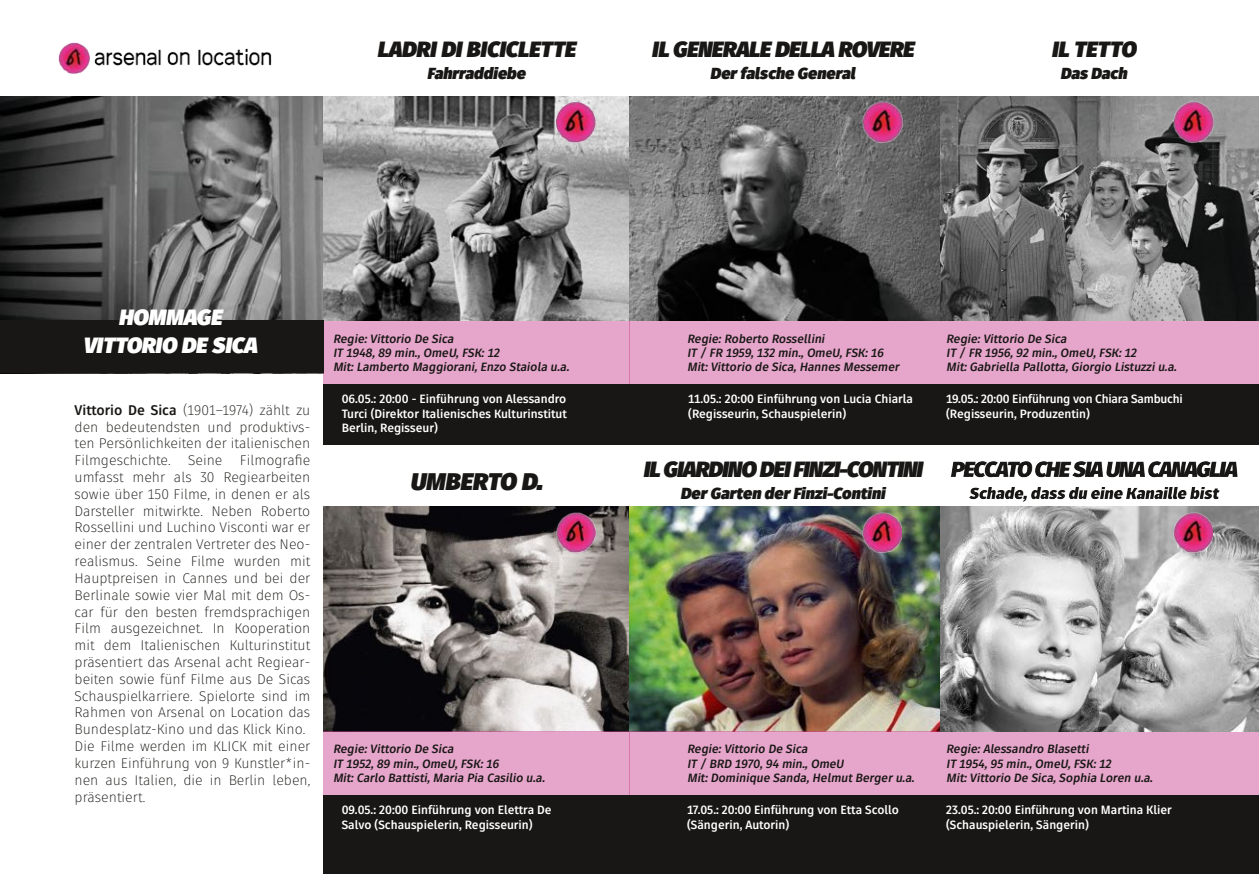
<style>
.page{position:relative;width:1259px;height:874px;background:#fff}
.page>*{position:absolute;margin:0;border:0;box-sizing:border-box;transform-origin:0 0}
.t1{font:italic 900 24px "Fuse";color:#181715}
.t2{font:italic 900 22px "Fuse";letter-spacing:-.035em;color:#181715}
.t3{font:italic 900 22px "Fuse";letter-spacing:-.015em;color:#181715}
.t4{font:italic 900 22px "Fuse";color:#fff}
.t5{font:italic 900 22px "Fuse";color:#181715}
.t6{font:italic 900 16px "Fuse";color:#181715}
.t7{font:300 14px "Fuse";color:#181715}
.t8{font:700 14px "Fuse";color:#181715}
.t9{font:italic 700 12px "Fuse";color:#181715}
.t10{font:700 12px "Fuse";color:#fff}
.t11{font:700 12px "Fuse";letter-spacing:-.02em;color:#fff}
</style>
<div class="page">
<img style="left:0;top:96px;width:323px;height:224px">
<img style="left:323px;top:506px;width:617px;height:225px">
<div style="left:323px;top:320px;width:306px;height:64px;background:#e6a5ca"></div>
<img style="left:323px;top:96px;width:617px;height:224px">
<img style="left:95px;top:48px;width:177px;height:17px">
<img style="left:58px;top:43px;width:32px;height:31px">
<img style="left:556px;top:102px;width:41px;height:41px">
<div style="left:323px;top:384px;width:306px;height:60px;background:#181715"></div>
<div style="left:323px;top:731px;width:306px;height:63px;background:#e6a5ca"></div>
<div style="left:323px;top:794px;width:306px;height:79px;background:#181715"></div>
<img style="left:556px;top:512px;width:39px;height:41px">
<div style="left:629px;top:320px;width:630px;height:64px;background:#e6a5ca"></div>
<img style="left:862px;top:102px;width:41px;height:41px">
<div style="left:629px;top:384px;width:630px;height:60px;background:#181715"></div>
<div style="left:629px;top:731px;width:630px;height:63px;background:#e6a5ca"></div>
<div style="left:629px;top:794px;width:630px;height:79px;background:#181715"></div>
<img style="left:862px;top:512px;width:40px;height:41px">
<img style="left:940px;top:506px;width:319px;height:225px">
<img style="left:940px;top:96px;width:319px;height:224px">
<img style="left:1173px;top:102px;width:41px;height:41px">
<img style="left:1173px;top:512px;width:39px;height:41px">
<div style="left:0;top:320px;width:323px;height:53px;background:#181715"></div>
<p class="t5" style="left:377px;top:41px;width:200px">LADRI DI BICICLETTE</p>
<p class="t6" style="left:427px;top:67px;width:100px">Fahrraddiebe</p>
<p class="t3" style="left:651px;top:41px;width:264px">IL GENERALE DELLA ROVERE</p>
<p class="t6" style="left:710px;top:67px;width:146px">Der falsche General</p>
<p class="t2" style="left:1051px;top:41px;width:86px">IL TETTO</p>
<p class="t6" style="left:1060px;top:67px;width:68px">Das Dach</p>
<p class="t4" style="left:118px;top:308px;width:105px">HOMMAGE</p>
<p class="t4" style="left:83px;top:336px;width:175px">VITTORIO DE SICA</p>
<p class="t8" style="left:75px;top:404px;width:103px">Vittorio De Sica</p>
<p class="t7" style="left:183px;top:404px;width:129px">(1901–1974) zählt zu</p>
<p class="t7" style="left:75px;top:421px;width:237px">den bedeutendsten und produktivs-</p>
<p class="t7" style="left:75px;top:438px;width:237px">ten Persönlichkeiten der italienischen</p>
<p class="t7" style="left:75px;top:454px;width:237px">Filmgeschichte. Seine Filmografie</p>
<p class="t7" style="left:75px;top:471px;width:237px">umfasst mehr als 30 Regiearbeiten</p>
<p class="t7" style="left:75px;top:488px;width:237px">sowie über 150 Filme, in denen er als</p>
<p class="t7" style="left:75px;top:505px;width:237px">Darsteller mitwirkte. Neben Roberto</p>
<p class="t7" style="left:75px;top:522px;width:237px">Rossellini und Luchino Visconti war er</p>
<p class="t7" style="left:75px;top:538px;width:237px">einer der zentralen Vertreter des Neo-</p>
<p class="t7" style="left:75px;top:555px;width:237px">realismus. Seine Filme wurden mit</p>
<p class="t7" style="left:75px;top:572px;width:237px">Hauptpreisen in Cannes und bei der</p>
<p class="t7" style="left:75px;top:589px;width:237px">Berlinale sowie vier Mal mit dem Os-</p>
<p class="t7" style="left:75px;top:606px;width:237px">car für den besten fremdsprachigen</p>
<p class="t7" style="left:75px;top:622px;width:237px">Film ausgezeichnet. In Kooperation</p>
<p class="t7" style="left:75px;top:639px;width:237px">mit dem Italienischen Kulturinstitut</p>
<p class="t7" style="left:75px;top:656px;width:237px">präsentiert das Arsenal acht Regiear-</p>
<p class="t7" style="left:75px;top:673px;width:237px">beiten sowie fünf Filme aus De Sicas</p>
<p class="t7" style="left:75px;top:690px;width:237px">Schauspielkarriere. Spielorte sind im</p>
<p class="t7" style="left:75px;top:706px;width:237px">Rahmen von Arsenal on Location das</p>
<p class="t7" style="left:75px;top:723px;width:232px">Bundesplatz-Kino und das Klick Kino.</p>
<p class="t7" style="left:75px;top:740px;width:237px">Die Filme werden im KLICK mit einer</p>
<p class="t7" style="left:75px;top:757px;width:237px">kurzen Einführung von 9 Kunstler*in-</p>
<p class="t7" style="left:75px;top:774px;width:237px">nen aus Italien, die in Berlin leben,</p>
<p class="t7" style="left:75px;top:790px;width:72px">präsentiert.</p>
<p class="t9" style="left:333px;top:333px;width:122px">Regie: Vittorio De Sica</p>
<p class="t9" style="left:333px;top:348px;width:168px">IT 1948, 89 min., OmeU, FSK: 12</p>
<p class="t9" style="left:333px;top:362px;width:238px">Mit: Lamberto Maggiorani, Enzo Staiola u.a.</p>
<p class="t10" style="left:342px;top:394px;width:226px">06.05.: 20:00 - Einführung von Alessandro</p>
<p class="t10" style="left:342px;top:409px;width:226px">Turci (Direktor Italienisches Kulturinstitut</p>
<p class="t10" style="left:342px;top:423px;width:98px">Berlin, Regisseur)</p>
<p class="t1" style="left:410px;top:471px;width:134px">UMBERTO D.</p>
<p class="t9" style="left:333px;top:744px;width:122px">Regie: Vittorio De Sica</p>
<p class="t9" style="left:333px;top:758px;width:167px">IT 1952, 89 min., OmeU, FSK: 16</p>
<p class="t9" style="left:333px;top:772px;width:213px">Mit: Carlo Battisti, Maria Pia Casilio u.a.</p>
<p class="t10" style="left:342px;top:804px;width:211px">09.05.: 20:00 Einführung von Elettra De</p>
<p class="t10" style="left:342px;top:819px;width:192px">Salvo (Schauspielerin, Regisseurin)</p>
<p class="t9" style="left:687px;top:333px;width:139px">Regie: Roberto Rossellini</p>
<p class="t9" style="left:687px;top:348px;width:198px">IT / FR 1959, 132 min., OmeU, FSK: 16</p>
<p class="t9" style="left:687px;top:362px;width:214px">Mit: Vittorio de Sica, Hannes Messemer</p>
<p class="t10" style="left:688px;top:394px;width:226px">11.05.: 20:00 Einführung von Lucia Chiarla</p>
<p class="t10" style="left:688px;top:409px;width:159px">(Regisseurin, Schauspielerin)</p>
<p class="t2" style="left:643px;top:460px;width:281px">IL GIARDINO DEI FINZI-CONTINI</p>
<p class="t6" style="left:680px;top:486px;width:206px">Der Garten der Finzi-Contini</p>
<p class="t9" style="left:946px;top:333px;width:122px">Regie: Vittorio De Sica</p>
<p class="t9" style="left:946px;top:348px;width:192px">IT / FR 1956, 92 min., OmeU, FSK: 12</p>
<p class="t9" style="left:946px;top:362px;width:232px">Mit: Gabriella Pallotta, Giorgio Listuzzi u.a.</p>
<p class="t11" style="left:946px;top:394px;width:238px">19.05.: 20:00 Einführung von Chiara Sambuchi</p>
<p class="t10" style="left:946px;top:409px;width:145px">(Regisseurin, Produzentin)</p>
<p class="t2" style="left:950px;top:460px;width:288px">PECCATO CHE SIA UNA CANAGLIA</p>
<p class="t6" style="left:969px;top:486px;width:251px">Schade, dass du eine Kanaille bist</p>
<p class="t9" style="left:687px;top:744px;width:122px">Regie: Vittorio De Sica</p>
<p class="t9" style="left:687px;top:758px;width:158px">IT / BRD 1970, 94 min., OmeU</p>
<p class="t9" style="left:687px;top:772px;width:229px">Mit: Dominique Sanda, Helmut Berger u.a.</p>
<p class="t10" style="left:687px;top:804px;width:213px">17.05.: 20:00 Einführung von Etta Scollo</p>
<p class="t10" style="left:687px;top:819px;width:104px">(Sängerin, Autorin)</p>
<p class="t9" style="left:946px;top:744px;width:144px">Regie: Alessandro Blasetti</p>
<p class="t9" style="left:946px;top:758px;width:166px">IT 1954, 95 min., OmeU, FSK: 12</p>
<p class="t9" style="left:946px;top:772px;width:208px">Mit: Vittorio De Sica, Sophia Loren u.a.</p>
<p class="t10" style="left:946px;top:804px;width:227px">23.05.: 20:00 Einführung von Martina Klier</p>
<p class="t10" style="left:946px;top:819px;width:144px">(Schauspielerin, Sängerin)</p>
</div>
